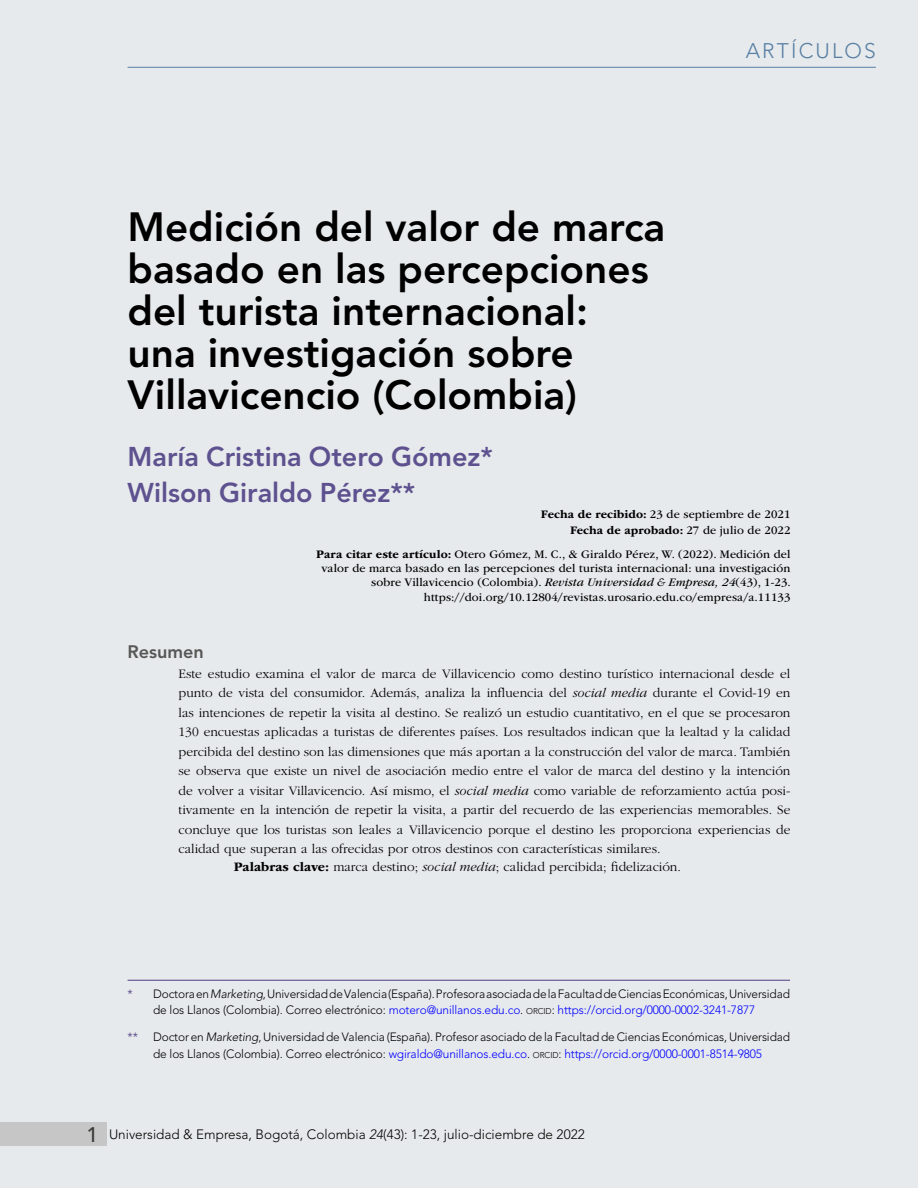
<style>
.page{position:relative;width:918px;height:1188px;background:#e7eaec}
.page>*{position:absolute;margin:0;border:0;box-sizing:border-box;transform-origin:0 0}
.t1{font:800 40.5px/42px "Avenir LT Std";color:#000}
.t2{font:800 27px/36px "Avenir LT Std";color:#5e518f}
.t3{font:300 21px "Avenir LT Std";letter-spacing:.1em;color:#587fa4}
.t4{font:800 18px "Avenir LT Std";color:#575756}
.t5{font:300 13.5px/19.5px "ITC Garamond Std";color:#000;text-align:justify}
.t6{font:300 13.5px "Avenir LT Std";color:#000}
.t7{font:300 12px/16.5px "Avenir LT Std";letter-spacing:-.01em;color:#000}
.t8{font:12px/14.4px "ITC Garamond Std";letter-spacing:.01em;color:#000;text-align:right}
.t9{font:12px "Avenir LT Std";color:#5e518f}
.s1{font-weight:700}
.s2{font-style:italic}
.s3{font-weight:400;color:#5e518f}
.s4{color:#00f}
.s5{font-size:8.4px}
.s6{font-weight:500;font-size:21px;color:#3c3c3b}
</style>
<div class="page">
<hr style="left:128px;top:67px;width:748px;height:1px;background:#587fa4">
<div style="left:0;top:1122px;width:106px;height:23px;background:#c6c6c6"></div>
<hr style="left:128px;top:980px;width:662px;height:1px;background:#5e518f">
<h3 class="t3" style="left:746px;top:39px;width:132px">ARTÍCULOS</h3>
<h1 class="t1" style="left:128px;top:206px;width:539px">Medición del valor de marca basado en las percepciones del turista internacional: una investigación sobre<br>Villavicencio (Colombia)</h1>
<h2 class="t2" style="left:128px;top:439px;width:367px">María Cristina Otero Gómez*<br>Wilson Giraldo Pérez**</h2>
<p class="t8" style="left:541px;top:506px;width:251px;line-height:16.2px"><span class="s1">Fecha de recibido:</span> 23 de septiembre de 2021<br><span class="s1">Fecha de aprobado:</span> 27 de julio de 2022</p>
<p class="t8" style="left:316px;top:547px;width:476px"><span class="s1">Para citar este artículo:</span> Otero Gómez, M. C., &amp; Giraldo Pérez, W. (2022). Medición del valor de marca basado en las percepciones del turista internacional: una investigación sobre Villavicencio (Colombia). <span class="s2">Revista Universidad &amp; Empresa, 24</span>(43), 1-23. https://doi.org/10.12804/revistas.urosario.edu.co/empresa/a.11133</p>
<h3 class="t4" style="left:128px;top:642px;width:78px">Resumen</h3>
<p class="t5" style="left:179px;top:664px;width:613px">Este estudio examina el valor de marca de Villavicencio como destino turístico internacional desde el punto de vista del consumidor. Además, analiza la influencia del <span class="s2">social media</span> durante el Covid-19 en las intenciones de repetir la visita al destino. Se realizó un estudio cuantitativo, en el que se procesaron 130 encuestas aplicadas a turistas de diferentes países. Los resultados indican que la lealtad y la calidad percibida del destino son las dimensiones que más aportan a la construcción del valor de marca. También se observa que existe un nivel de asociación medio entre el valor de marca del destino y la intención de volver a visitar Villavicencio. Así mismo, el <span class="s2">social media</span> como variable de reforzamiento actúa posi&shy;tivamente en la intención de repetir la visita, a partir del recuerdo de las experiencias memorables. Se concluye que los turistas son leales a Villavicencio porque el destino les proporciona experiencias de calidad que superan a las ofrecidas por otros destinos con características similares.</p>
<p class="t5" style="left:234px;top:858px;width:449px"><span class="s1">Palabras clave:</span> marca destino; <span class="s2">social media</span>; calidad percibida; fidelización.</p>
<p class="t7" style="left:153px;top:985px;width:639px;text-indent:-25px"><span class="s3">*</span> Doctora en <span class="s2">Marketing</span>, Universidad de Valencia (España). Profesora asociada de la Facultad de Ciencias Económicas, Universidad de los Llanos (Colombia). Correo electrónico: <span class="s4">motero@unillanos.edu.co</span>. <span class="s5">ORCID</span>: <span class="s4">https://orcid.org/0000-0002-3241-7877</span></p>
<p class="t9" style="left:128px;top:1030px;width:12px">**</p>
<p class="t7" style="left:153px;top:1029px;width:639px">Doctor en <span class="s2">Marketing</span>, Universidad de Valencia (España). Profesor asociado de la Facultad de Ciencias Económicas, Universidad de los Llanos (Colombia). Correo electrónico: <span class="s4">wgiraldo@unillanos.edu.co</span>. <span class="s5">ORCID</span>: <span class="s4">https://orcid.org/0000-0001-8514-9805</span></p>
<p class="t6" style="left:87px;top:1126px;width:500px"><span class="s6">1</span> Universidad &amp; Empresa, Bogotá, Colombia <span class="s2">24</span>(43): 1-23, julio-diciembre de 2022</p>
</div>
